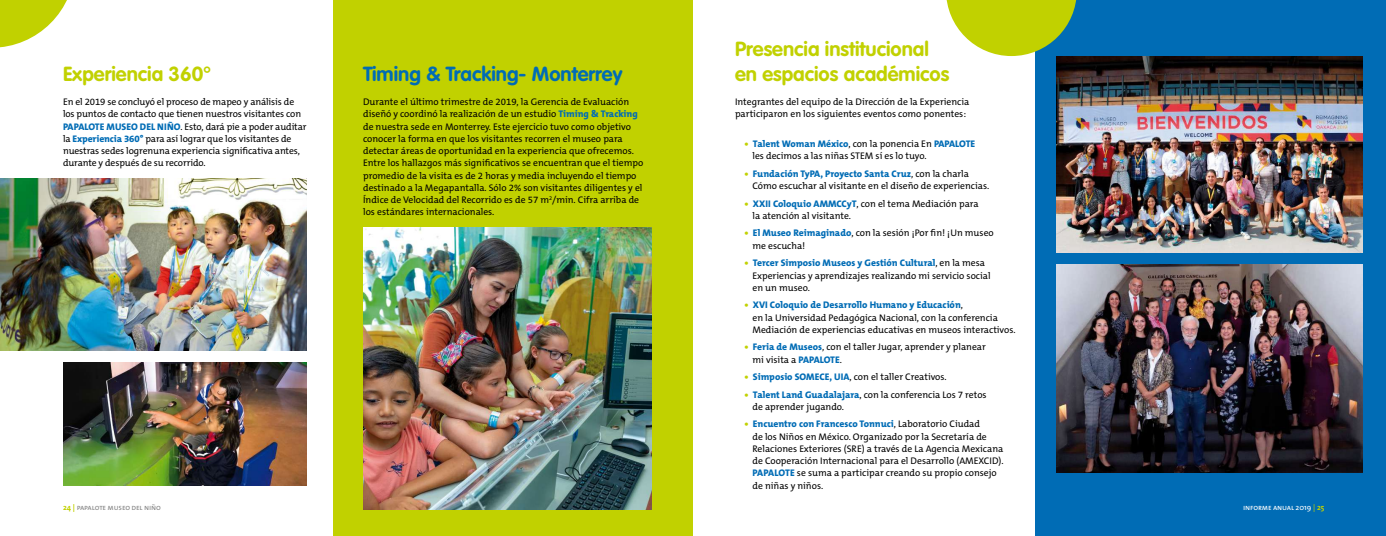
<style>
.page{position:relative;width:1386px;height:536px;background:#fff}
.page>*{position:absolute;margin:0;border:0;box-sizing:border-box;transform-origin:0 0}
.t1{font:700 20.12px/24.5px "VAG Rounded";color:#c1d100}
.t2{font:700 20.12px "VAG Rounded";color:#006cb5}
.t3{font:9.62px/12.2px "The Mix B W5 Plain";color:#000}
.t4{font:800 9.62px "The Mix B W8";color:#006cb5}
.t5{font:7.88px "The Mix Regular Caps";letter-spacing:-.02em;color:#878787}
.t6{font:7.88px "The Mix Regular Caps";letter-spacing:-.02em;color:#fff}
.s1{font-family:"The Mix B W8";font-weight:800;color:#006cb5}
.s2{color:#c1d100}
.s3{font-family:"The Mix B W5 Plain";font-weight:400;color:#000}
.s4{font-family:"The Mix B W8";font-weight:800;color:#c1d100}
.s5{font-family:"The Mix";font-weight:700;color:#c1d100}
.s6{font-family:"The Mix"}
</style>
<div class="page">
<div style="left:1035px;top:0;width:351px;height:536px;background:#006cb5"></div>
<img style="left:0;top:179px;width:306px;height:171px">
<svg style="left:0;top:0;width:67px;height:48px"></svg>
<div style="left:333px;top:0;width:360px;height:536px;background:#c1d100"></div>
<img style="left:63px;top:362px;width:243px;height:123px">
<img style="left:363px;top:228px;width:288px;height:281px">
<img style="left:1056px;top:56px;width:307px;height:196px">
<img style="left:1056px;top:264px;width:307px;height:208px">
<svg style="left:946px;top:0;width:131px;height:56px"></svg>
<h1 class="t1" style="left:63px;top:61px;width:150px">Experiencia 360°</h1>
<p class="t3" style="left:63px;top:96px;width:245px">En el 2019 se concluyó el proceso de mapeo y análisis de los puntos de contacto que tienen nuestros visitantes con <span class="s1">PAPALOTE MUSEO DEL NIÑO</span>. Esto, dará pie a poder auditar la <span class="s1">Experiencia 360°</span> para así lograr que los visitantes de nuestras sedes logrenuna experiencia significativa antes, durante y después de su recorrido.</p>
<h1 class="t2" style="left:363px;top:62px;width:261px">Timing &amp; Tracking- Monterrey</h1>
<p class="t3" style="left:363px;top:96px;width:282px">Durante el último trimestre de 2019, la Gerencia de Evaluación diseñó y coordinó la realización de un estudio <span class="s1">Timing &amp; Tracking </span>de nuestra sede en Monterrey. Este ejercicio tuvo como objetivo conocer la forma en que los visitantes recorren el museo para detectar áreas de oportunidad en la experiencia que ofrecemos.<br>Entre los hallazgos más significativos se encuentran que el tiempo promedio de la visita es de 2 horas y media incluyendo el tiempo destinado a la Megapantalla. Sólo 2% son visitantes diligentes y el Índice de Velocidad del Recorrido es de 57 m<sup>2</sup>/min. Cifra arriba de los estándares internacionales.</p>
<h1 class="t1" style="left:735px;top:36px;width:216px">Presencia institucional en espacios académicos</h1>
<p class="t3" style="left:735px;top:96px;width:236px">Integrantes del equipo de la Dirección de la Experiencia participaron en los siguientes eventos como ponentes:</p>
<p class="t4" style="left:745px;top:138px;width:232px"><span class="s2">•</span> Talent Woman México<span class="s3">, con la ponencia En</span> PAPALOTE</p>
<p class="t3" style="left:752px;top:150px;width:176px">les decimos a las niñas STEM sí es lo tuyo.</p>
<p class="t4" style="left:745px;top:167px;width:226px"><span class="s2">•</span> Fundación TyPA, Proyecto Santa Cruz<span class="s3">, con la charla</span></p>
<p class="t3" style="left:752px;top:180px;width:238px">Cómo escuchar al visitante en el diseño de experiencias.</p>
<p class="t3" style="left:752px;top:197px;width:228px;text-indent:-8px"><span class="s4">•</span> <span class="s1">XXII Coloquio AMMCCyT</span>, con el tema Mediación para la atención al visitante.</p>
<p class="t3" style="left:752px;top:227px;width:243px;text-indent:-8px"><span class="s4">•</span> <span class="s1">El Museo Reimaginado</span>, con la sesión ¡Por fin! ¡Un museo me escucha!</p>
<p class="t4" style="left:745px;top:257px;width:242px"><span class="s2">•</span> Tercer Simposio Museos y Gestión Cultural<span class="s3">, en la mesa</span></p>
<p class="t3" style="left:752px;top:269px;width:240px">Experiencias y aprendizajes realizando mi servicio social en un museo.</p>
<p class="t4" style="left:745px;top:299px;width:220px"><span class="s2">•</span> XVI Coloquio de Desarrollo Humano y Educación<span class="s3">,</span></p>
<p class="t3" style="left:752px;top:311px;width:265px">en la Universidad Pedagógica Nacional, con la conferencia<br>Mediación de experiencias educativas en museos interactivos.</p>
<p class="t3" style="left:752px;top:341px;width:235px;text-indent:-8px"><span class="s4">•</span> <span class="s1">Feria de Museos</span>, con el taller Jugar, aprender y planear mi visita a <span class="s1">PAPALOTE</span>.</p>
<p class="t3" style="left:745px;top:370px;width:203px"><span class="s4">•</span> <span class="s1">Simposio SOMECE, UIA</span>, con el taller Creativos.</p>
<p class="t3" style="left:752px;top:388px;width:236px;text-indent:-8px"><span class="s4">•</span> <span class="s1">Talent Land Guadalajara</span>, con la conferencia Los 7 retos de aprender jugando.</p>
<p class="t4" style="left:745px;top:418px;width:237px"><span class="s2">•</span> Encuentro con Francesco Tonnuci<span class="s3">, Laboratorio Ciudad</span></p>
<p class="t3" style="left:752px;top:430px;width:253px">de los Niños en México. Organizado por la Secretaría de Relaciones Exteriores (SRE) a través de La Agencia Mexicana de Cooperación Internacional para el Desarrollo (AMEXCID).<br><span class="s1">PAPALOTE</span> se suma a participar creando su propio consejo de niñas y niños.</p>
<p class="t5" style="left:63px;top:500px;width:99px"><span class="s5">24 |</span> papalote museo del niño</p>
<p class="t6" style="left:1243px;top:500px;width:83px">informe anual <span class="s6">2019</span> <span class="s2">|</span> <span class="s5">25</span></p>
</div>
